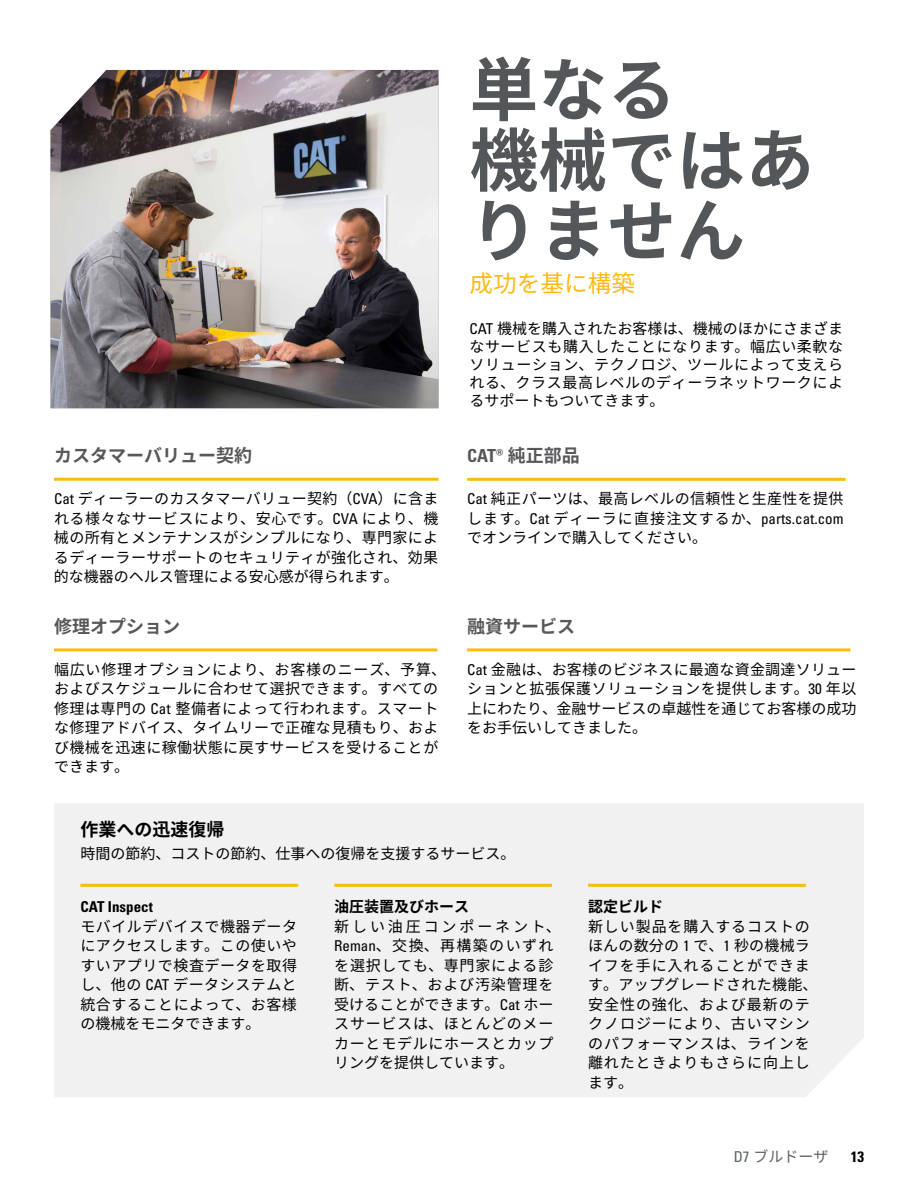
<style>
.page{position:relative;width:918px;height:1188px;background:#fff}
.page>*{position:absolute;margin:0;border:0;box-sizing:border-box;transform-origin:0 0}
.t1{font:700 69px/70.5px "Noto Sans CJ Kjp";color:#545759}
.t2{font:23.7px "Noto Sans CJ Kjp";color:#fdba11}
.t3{font:700 18px "Noto Sans CJ Kjp";color:#58585b}
.t4{font:18px "Univers LTCYR 67 Bold Cond";color:#58585b}
.t5{font:700 18px "Noto Sans CJ Kjp";color:#000}
.t6{font:15px/19.5px "Noto Sans CJ Kjp";letter-spacing:.03em;color:#000;text-align:justify}
.t7{font:15px/19.5px "Noto Sans CJ Kjp";letter-spacing:.06em;color:#000}
.t8{font:15px/19.5px "Noto Sans CJ Kjp";letter-spacing:.05em;color:#000}
.t9{font:15px "Noto Sans CJ Kjp";color:#000}
.t10{font:700 15px "Noto Sans CJ Kjp";color:#000}
.t11{font:15px "Univers LTCYR 67 Bold Cond";color:#000}
.t12{font:15px "Noto Sans CJ Kjp";color:#5d6263}
.s1{font-family:"Univers LTCYR 57";font-stretch:condensed}
.s2{font-family:"Noto Sans CJ Kjp";font-weight:700}
</style>
<div class="page">
<div style="left:54px;top:803px;width:810px;height:294px;background:#f1f1f2"></div>
<hr style="left:54px;top:478px;width:384px;height:3px;background:#fdba11">
<hr style="left:467px;top:478px;width:379px;height:3px;background:#fdba11">
<hr style="left:54px;top:648px;width:383px;height:3px;background:#fdba11">
<hr style="left:467px;top:648px;width:383px;height:3px;background:#fdba11">
<img style="left:51px;top:70px;width:387px;height:338px">
<hr style="left:80px;top:884px;width:218px;height:3px;background:#fdba11">
<hr style="left:334px;top:884px;width:218px;height:3px;background:#fdba11">
<hr style="left:588px;top:884px;width:218px;height:3px;background:#fdba11">
<h1 class="t1" style="left:469px;top:56px;width:346px">単なる<br>機械ではありません</h1>
<h2 class="t2" style="left:469px;top:270px;width:167px">成功を基に構築</h2>
<p class="t6" style="left:469px;top:320px;width:375px;line-height:18px"><span class="s1">CAT</span> 機械を購入されたお客様は、機械のほかにさまざまなサービスも購入したことになります。幅広い柔軟なソリューション、テクノロジ、ツールによって支えられる、クラス最高レベルのディーラネットワークによるサポートもついてきます。</p>
<p class="t3" style="left:54px;top:445px;width:199px">カスタマーバリュー契約</p>
<p class="t4" style="left:467px;top:445px;width:114px">CAT® <span class="s2">純正部品</span></p>
<p class="t6" style="left:54px;top:489px;width:386px"><span class="s1">Cat</span> ディーラーのカスタマーバリュー契約（<span class="s1">CVA</span>）に含まれる様々なサービスにより、安心です。<span class="s1">CVA</span> により、機械の所有とメンテナンスがシンプルになり、専門家によるディーラーサポートのセキュリティが強化され、効果的な機器のヘルス管理による安心感が得られます。</p>
<p class="t6" style="left:467px;top:489px;width:378px"><span class="s1">Cat</span> 純正パーツは、最高レベルの信頼性と生産性を提供します。<span class="s1">Cat</span> ディーラに直接注文するか、<span class="s1">parts.cat.com</span>でオンラインで購入してください。</p>
<p class="t3" style="left:54px;top:616px;width:127px">修理オプション</p>
<p class="t3" style="left:467px;top:616px;width:109px">融資サービス</p>
<p class="t6" style="left:54px;top:660px;width:394px;text-align:left">幅広い修理オプションにより、お客様のニーズ、予算、およびスケジュールに合わせて選択できます。すべての修理は専門の <span class="s1">Cat</span> 整備者によって行われます。スマートな修理アドバイス、タイムリーで正確な見積もり、および機械を迅速に稼働状態に戻すサービスを受けることができます。</p>
<p class="t5" style="left:80px;top:819px;width:145px">作業への迅速復帰</p>
<p class="t6" style="left:467px;top:660px;width:391px"><span class="s1">Cat</span> 金融は、お客様のビジネスに最適な資金調達ソリューションと拡張保護ソリューションを提供します。<span class="s1">30</span> 年以上にわたり、金融サービスの卓越性を通じてお客様の成功をお手伝いしてきました。</p>
<p class="t9" style="left:80px;top:845px;width:436px">時間の節約、コストの節約、仕事への復帰を支援するサービス。</p>
<p class="t11" style="left:80px;top:898px;width:74px">CAT Inspect</p>
<p class="t6" style="left:80px;top:917px;width:218px">モバイルデバイスで機器データにアクセスします。この使いやすいアプリで検査データを取得し、他の <span class="s1">CAT</span> データシステムと統合することによって、お客様の機械をモニタできます。</p>
<p class="t10" style="left:334px;top:898px;width:136px">油圧装置及びホース</p>
<p class="t8" style="left:334px;top:917px;width:228px">新しい油圧コンポーネント、<br><span class="s1">Reman</span>、交換、再構築のいずれを選択しても、専門家による診断、テスト、および汚染管理を受けることができます。<span class="s1">Cat</span> ホースサービスは、ほとんどのメーカーとモデルにホースとカップリングを提供しています。</p>
<p class="t10" style="left:588px;top:898px;width:76px">認定ビルド</p>
<p class="t7" style="left:588px;top:917px;width:231px">新しい製品を購入するコストのほんの数分の <span class="s1">1</span> で、<span class="s1">1</span> 秒の機械ライフを手に入れることができます。アップグレードされた機能、安全性の強化、および最新のテクノロジーにより、古いマシンのパフォーマンスは、ラインを離れたときよりもさらに向上します。</p>
<p class="t12" style="left:734px;top:1148px;width:96px"><span class="s1">D7</span> ブルドーザ</p>
<p class="t11" style="left:851px;top:1147px;width:15px">13</p>
</div>
